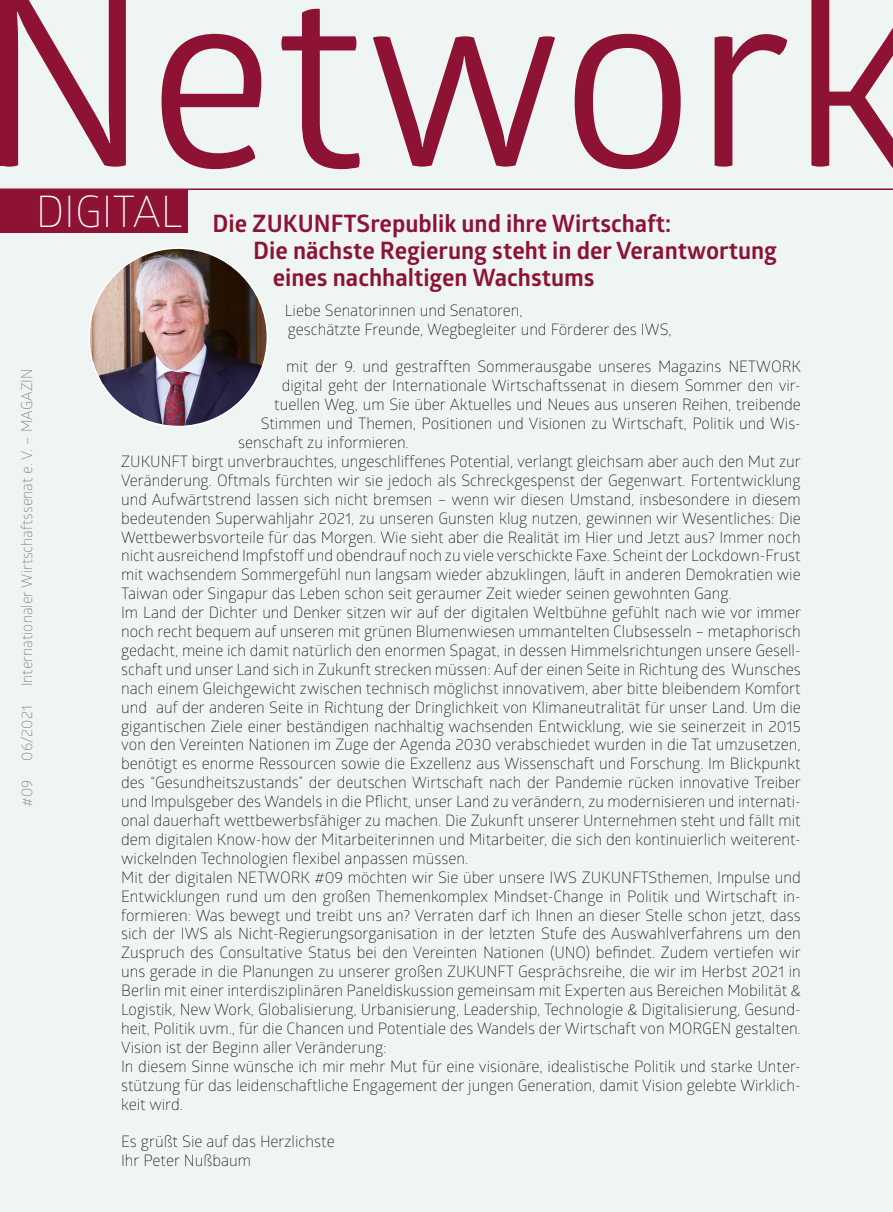
<style>
.page{position:relative;width:893px;height:1212px;background:#edf4f2}
.page>*{position:absolute;margin:0;border:0;box-sizing:border-box;transform-origin:0 0}
.t1{font:300 43.5px "Glober";color:#fff}
.t2{font:700 24px "Glober";color:#8d1234}
.t3{font:300 15.75px/18.9px "Glober";color:#000}
.t4{font:300 15px "Glober";color:#6f7070}
</style>
<div class="page">
<img style="left:89px;top:248px;width:178px;height:178px;border-radius:89px">
<hr style="left:0;top:0;width:2px;height:165px;background:#8d1234">
<svg style="left:1px;top:0;width:892px;height:169px"></svg>
<hr style="left:0;top:188px;width:893px;height:2px;background:#8d1234">
<div style="left:0;top:189px;width:187px;height:44px;background:#8d1234"></div>
<h1 class="t1" style="left:36px;top:181px;width:148px">DIGITAL</h1>
<h2 class="t2" style="left:213px;top:206px;width:460px">Die ZUKUNFTSrepublik und ihre Wirtschaft:</h2>
<h2 class="t2" style="left:253px;top:233px;width:525px">Die nächste Regierung steht in der Verantwortung</h2>
<h2 class="t2" style="left:273px;top:260px;width:323px">eines nachhaltigen Wachstums</h2>
<p class="t4" style="left:16px;top:686px;width:319px;rotate:-90deg">Internationaler Wirtschaftssenat e. V. – MAGAZIN</p>
<p class="t4" style="left:16px;top:760px;width:56px;rotate:-90deg">06/2021</p>
<p class="t4" style="left:16px;top:807px;width:29px;rotate:-90deg">#09</p>
<p class="t3" style="left:285px;top:300px;width:389px">Liebe Senatorinnen und Senatoren,<br>geschätzte Freunde, Wegbegleiter und Förderer des IWS,</p>
<p class="t3" style="left:286px;top:357px;width:516px">mit der 9. und gestrafften Sommerausgabe unseres Magazins NETWORK</p>
<p class="t3" style="left:282px;top:375px;width:520px">digital geht der Internationale Wirtschaftssenat in diesem Sommer den vir-</p>
<p class="t3" style="left:274px;top:394px;width:528px">tuellen Weg, um Sie über Aktuelles und Neues aus unseren Reihen, treibende</p>
<p class="t3" style="left:261px;top:413px;width:542px">Stimmen und Themen, Positionen und Visionen zu Wirtschaft, Politik und Wis-</p>
<p class="t3" style="left:238px;top:432px;width:172px">senschaft zu informieren.</p>
<p class="t3" style="left:121px;top:451px;width:681px">ZUKUNFT birgt unverbrauchtes, ungeschliffenes Potential, verlangt gleichsam aber auch den Mut zur</p>
<p class="t3" style="left:121px;top:470px;width:681px">Veränderung. Oftmals fürchten wir sie jedoch als Schreckgespenst der Gegenwart. Fortentwicklung</p>
<p class="t3" style="left:121px;top:489px;width:681px">und Aufwärtstrend lassen sich nicht bremsen – wenn wir diesen Umstand, insbesondere in diesem</p>
<p class="t3" style="left:121px;top:508px;width:681px">bedeutenden Superwahljahr 2021, zu unseren Gunsten klug nutzen, gewinnen wir Wesentliches: Die</p>
<p class="t3" style="left:121px;top:527px;width:681px">Wettbewerbsvorteile für das Morgen. Wie sieht aber die Realität im Hier und Jetzt aus? Immer noch</p>
<p class="t3" style="left:121px;top:546px;width:681px">nicht ausreichend Impfstoff und obendrauf noch zu viele verschickte Faxe. Scheint der Lockdown-Frust</p>
<p class="t3" style="left:121px;top:564px;width:681px">mit wachsendem Sommergefühl nun langsam wieder abzuklingen, läuft in anderen Demokratien wie</p>
<p class="t3" style="left:121px;top:583px;width:612px">Taiwan oder Singapur das Leben schon seit geraumer Zeit wieder seinen gewohnten Gang.</p>
<p class="t3" style="left:121px;top:602px;width:681px">Im Land der Dichter und Denker sitzen wir auf der digitalen Weltbühne gefühlt nach wie vor immer</p>
<p class="t3" style="left:121px;top:621px;width:681px">noch recht bequem auf unseren mit grünen Blumenwiesen ummantelten Clubsesseln – metaphorisch</p>
<p class="t3" style="left:121px;top:640px;width:681px">gedacht, meine ich damit natürlich den enormen Spagat, in dessen Himmelsrichtungen unsere Gesell-</p>
<p class="t3" style="left:121px;top:659px;width:681px">schaft und unser Land sich in Zukunft strecken müssen: Auf der einen Seite in Richtung des Wunsches</p>
<p class="t3" style="left:121px;top:678px;width:681px">nach einem Gleichgewicht zwischen technisch möglichst innovativem, aber bitte bleibendem Komfort</p>
<p class="t3" style="left:121px;top:697px;width:681px">und auf der anderen Seite in Richtung der Dringlichkeit von Klimaneutralität für unser Land. Um die</p>
<p class="t3" style="left:121px;top:716px;width:681px">gigantischen Ziele einer beständigen nachhaltig wachsenden Entwicklung, wie sie seinerzeit in 2015</p>
<p class="t3" style="left:121px;top:735px;width:681px">von den Vereinten Nationen im Zuge der Agenda 2030 verabschiedet wurden in die Tat umzusetzen,</p>
<p class="t3" style="left:121px;top:753px;width:681px">benötigt es enorme Ressourcen sowie die Exzellenz aus Wissenschaft und Forschung. Im Blickpunkt</p>
<p class="t3" style="left:121px;top:772px;width:681px">des “Gesundheitszustands” der deutschen Wirtschaft nach der Pandemie rücken innovative Treiber</p>
<p class="t3" style="left:121px;top:791px;width:681px">und Impulsgeber des Wandels in die Pflicht, unser Land zu verändern, zu modernisieren und internati-</p>
<p class="t3" style="left:121px;top:810px;width:681px">onal dauerhaft wettbewerbsfähiger zu machen. Die Zukunft unserer Unternehmen steht und fällt mit</p>
<p class="t3" style="left:121px;top:829px;width:681px">dem digitalen Know-how der Mitarbeiterinnen und Mitarbeiter, die sich den kontinuierlich weiterent-</p>
<p class="t3" style="left:121px;top:848px;width:349px">wickelnden Technologien flexibel anpassen müssen.</p>
<p class="t3" style="left:121px;top:867px;width:681px">Mit der digitalen NETWORK #09 möchten wir Sie über unsere IWS ZUKUNFTSthemen, Impulse und</p>
<p class="t3" style="left:121px;top:886px;width:681px">Entwicklungen rund um den großen Themenkomplex Mindset-Change in Politik und Wirtschaft in-</p>
<p class="t3" style="left:121px;top:905px;width:681px">formieren: Was bewegt und treibt uns an? Verraten darf ich Ihnen an dieser Stelle schon jetzt, dass</p>
<p class="t3" style="left:121px;top:924px;width:681px">sich der IWS als Nicht-Regierungsorganisation in der letzten Stufe des Auswahlverfahrens um den</p>
<p class="t3" style="left:121px;top:942px;width:681px">Zuspruch des Consultative Status bei den Vereinten Nationen (UNO) befindet. Zudem vertiefen wir</p>
<p class="t3" style="left:121px;top:961px;width:681px">uns gerade in die Planungen zu unserer großen ZUKUNFT Gesprächsreihe, die wir im Herbst 2021 in</p>
<p class="t3" style="left:121px;top:980px;width:681px">Berlin mit einer interdisziplinären Paneldiskussion gemeinsam mit Experten aus Bereichen Mobilität &amp;</p>
<p class="t3" style="left:121px;top:999px;width:681px">Logistik, New Work, Globalisierung, Urbanisierung, Leadership, Technologie &amp; Digitalisierung, Gesund-</p>
<p class="t3" style="left:121px;top:1018px;width:681px">heit, Politik uvm., für die Chancen und Potentiale des Wandels der Wirtschaft von MORGEN gestalten.</p>
<p class="t3" style="left:121px;top:1037px;width:267px">Vision ist der Beginn aller Veränderung:</p>
<p class="t3" style="left:121px;top:1056px;width:681px">In diesem Sinne wünsche ich mir mehr Mut für eine visionäre, idealistische Politik und starke Unter-</p>
<p class="t3" style="left:121px;top:1075px;width:681px">stützung für das leidenschaftliche Engagement der jungen Generation, damit Vision gelebte Wirklich-</p>
<p class="t3" style="left:121px;top:1094px;width:63px">keit wird.</p>
<p class="t3" style="left:121px;top:1131px;width:215px">Es grüßt Sie auf das Herzlichste<br>Ihr Peter Nußbaum</p>
</div>
